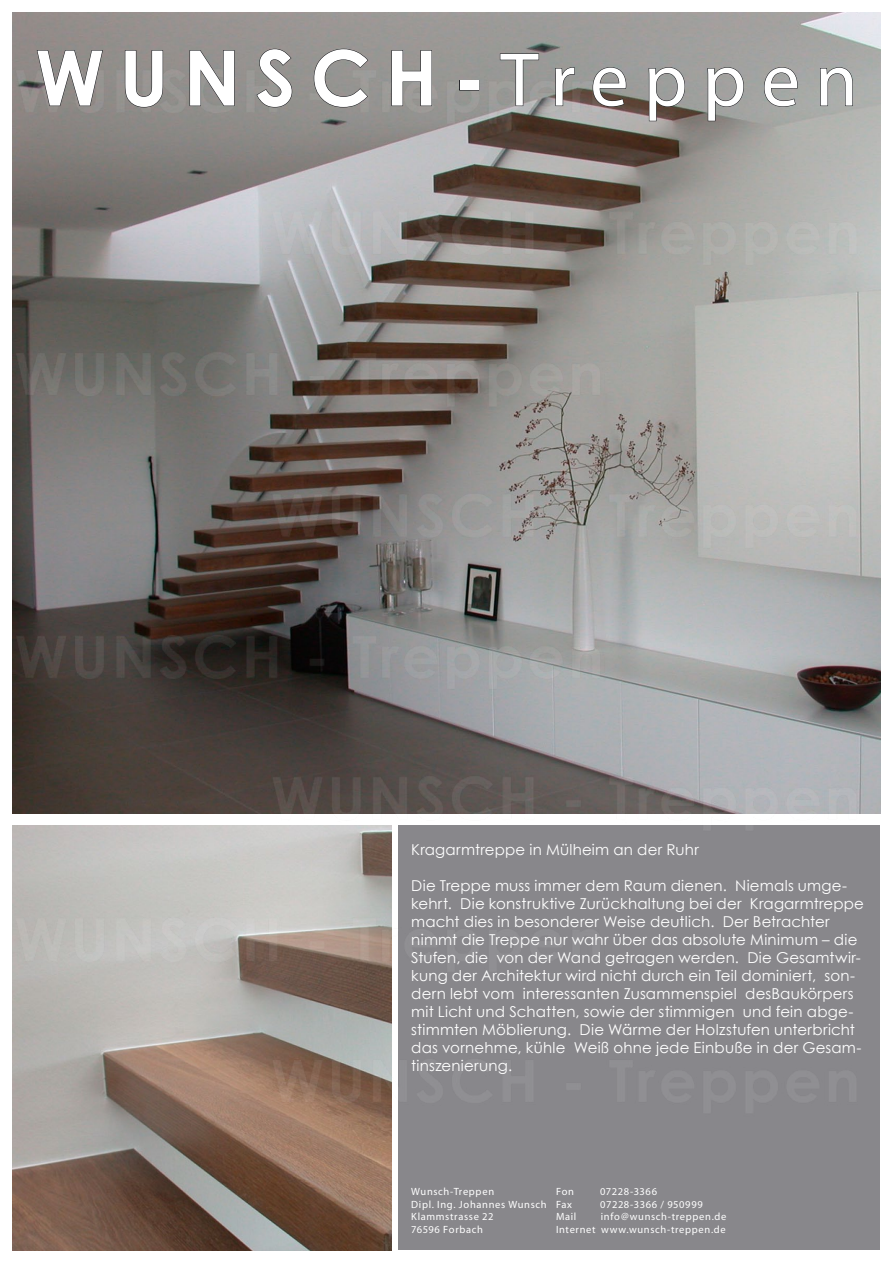
<style>
.page{position:relative;width:893px;height:1263px;background:#fff}
.page>*{position:absolute;margin:0;border:0;box-sizing:border-box;transform-origin:0 0}
.t1{font:700 76.5px "Century Gothic";letter-spacing:.2em;color:#fff}
.t2{font:15px/18px "Century Gothic";letter-spacing:.01em;color:#fff}
.t3{font:10.5px/12.6px "Myriad";letter-spacing:.06em;color:#fff;text-align:right}
.s1{font-family:"Myriad";font-weight:400}
</style>
<div class="page">
<img style="left:13px;top:1169px;width:378px;height:81px">
<div style="left:398px;top:825px;width:482px;height:425px;background:#88878b"></div>
<img style="left:12px;top:12px;width:869px;height:1157px">
<svg style="left:37px;top:50px;width:66px;height:56px;background:#84807e"></svg>
<svg style="left:125px;top:50px;width:38px;height:58px;background:#858280"></svg>
<svg style="left:189px;top:50px;width:46px;height:56px;background:#858381"></svg>
<svg style="left:256px;top:48px;width:36px;height:60px;background:#888784"></svg>
<svg style="left:314px;top:48px;width:54px;height:60px;background:#8c8a88"></svg>
<svg style="left:391px;top:50px;width:41px;height:56px;background:#898785"></svg>
<svg style="left:500px;top:53px;width:39px;height:53px;background:#8f8f8d"></svg>
<svg style="left:555px;top:67px;width:20px;height:39px"></svg>
<svg style="left:592px;top:67px;width:34px;height:40px"></svg>
<svg style="left:648px;top:67px;width:37px;height:54px;background:#7c7874"></svg>
<svg style="left:707px;top:67px;width:37px;height:54px;background:#8d8d8c"></svg>
<svg style="left:764px;top:67px;width:34px;height:40px"></svg>
<svg style="left:820px;top:67px;width:33px;height:39px"></svg>
<h1 class="t1" style="left:35px;top:20px;width:824px">WUNSCH-<span class="s1">Treppen</span></h1>
<p class="t2" style="left:411px;top:840px;width:289px">Kragarmtreppe in Mülheim an der Ruhr</p>
<p class="t2" style="left:411px;top:876px;width:454px">Die Treppe muss immer dem Raum dienen. Niemals umge&shy;kehrt. Die konstruktive Zurückhaltung bei der Kragarmtreppe macht dies in besonderer Weise deutlich. Der Betrachter nimmt die Treppe nur wahr über das absolute Minimum – die Stufen, die von der Wand getragen werden. Die Gesamtwir&shy;kung der Architektur wird nicht durch ein Teil dominiert, son&shy;dern lebt vom interessanten Zusammenspiel desBaukörpers mit Licht und Schatten, sowie der stimmigen und fein abge&shy;stimmten Möblierung. Die Wärme der Holzstufen unterbricht das vornehme, kühle Weiß ohne jede Einbuße in der Gesam&shy;tinszenierung.</p>
<p class="t3" style="left:411px;top:1186px;width:137px;text-align:left">Wunsch-Treppen<br>Dipl. Ing. Johannes Wunsch<br>Klammstrasse 22<br>76596 Forbach</p>
<p class="t3" style="left:556px;top:1186px;width:19px">Fon</p>
<p class="t3" style="left:600px;top:1186px;width:58px">07228-3366</p>
<p class="t3" style="left:556px;top:1198px;width:18px">Fax</p>
<p class="t3" style="left:600px;top:1198px;width:104px">07228-3366 / 950999</p>
<p class="t3" style="left:556px;top:1211px;width:22px">Mail</p>
<p class="t3" style="left:556px;top:1211px;width:172px">info@wunsch-treppen.de<br>Internet www.wunsch-treppen.de</p>
</div>
